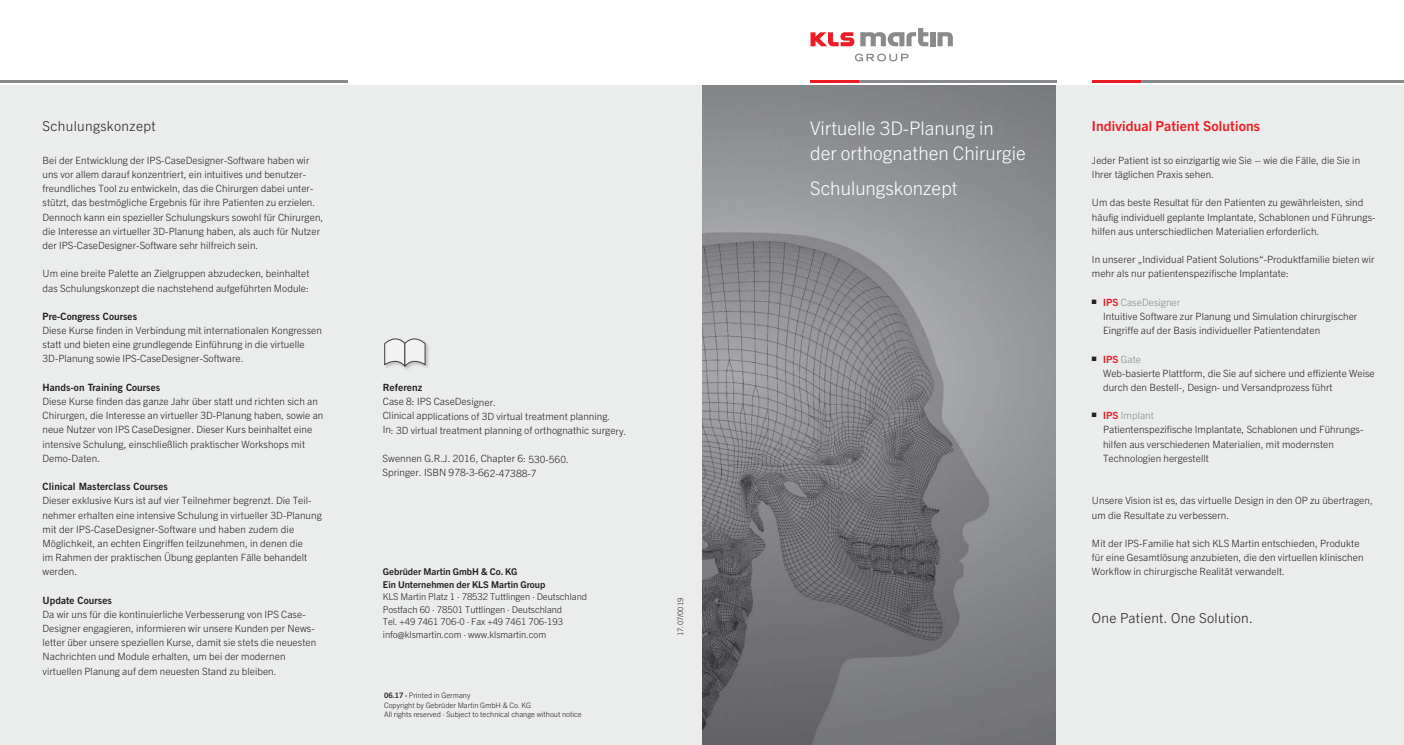
<style>
.page{position:relative;width:1404px;height:745px;background:#fff}
.page>*{position:absolute;margin:0;border:0;box-sizing:border-box;transform-origin:0 0}
.t1{font:300 18.75px/25px "Trade Gothic Next LT Pro";color:#fff}
.t2{font:300 13.75px "Trade Gothic Next LT Pro";letter-spacing:.02em;color:#231f20}
.t3{font:700 13.75px "Trade Gothic Next LT Pro";letter-spacing:.01em;color:#ed1c24}
.t4{font:300 10px/14.1px "Trade Gothic Next LT Pro";letter-spacing:.005em;color:#231f20}
.t5{font:10px "Trade Gothic Bold Two";letter-spacing:.005em;color:#231f20}
.t6{font:700 10px "Trade Gothic Next LT Pro";color:#231f20}
.t7{font:300 9.38px/12.5px "Trade Gothic Next LT Pro";letter-spacing:-.005em;color:#231f20}
.t8{font:700 9.38px/12.5px "Trade Gothic Next LT Pro";color:#231f20}
.t9{font:300 7.5px/9.4px "Trade Gothic Next LT Pro";color:#231f20}
.s1{font-weight:700;color:#ed1c24}
.s2{color:#888a8c}
.s3{font-weight:700}
</style>
<div class="page">
<img style="left:702px;top:85px;width:354px;height:659px">
<div style="left:0;top:85px;width:702px;height:659px;background:#ebecec"></div>
<hr style="left:0;top:80px;width:347px;height:3px;background:#888a8c">
<div style="left:1056px;top:85px;width:347px;height:659px;background:#ebecec"></div>
<hr style="left:1091px;top:80px;width:50px;height:3px;background:#ed1c24">
<hr style="left:1141px;top:80px;width:262px;height:3px;background:#888a8c">
<svg style="left:854px;top:54px;width:54px;height:7px"></svg>
<div style="left:930px;top:32px;width:5px;height:14px;background:#888a8c"></div>
<svg style="left:937px;top:32px;width:15px;height:14px"></svg>
<svg style="left:860px;top:28px;width:68px;height:18px"></svg>
<svg style="left:810px;top:32px;width:44px;height:14px"></svg>
<hr style="left:810px;top:80px;width:49px;height:3px;background:#ed1c24">
<hr style="left:859px;top:80px;width:197px;height:3px;background:#888a8c">
<img style="left:385px;top:342px;width:43px;height:28px">
<svg style="left:384px;top:338px;width:41px;height:28px"></svg>
<h2 class="t2" style="left:43px;top:121px;width:115px">Schulungskonzept</h2>
<h2 class="t3" style="left:1091px;top:121px;width:170px">Individual Patient Solutions</h2>
<p class="t4" style="left:1091px;top:154px;width:270px">Jeder Patient ist so einzigartig wie Sie – wie die Fälle, die Sie in<br>Ihrer täglichen Praxis sehen.</p>
<p class="t4" style="left:1091px;top:196px;width:285px">Um das beste Resultat für den Patienten zu gewährleisten, sind häufig individuell geplante Implantate, Schablonen und Führungs&shy;hilfen aus unterschiedlichen Materialien erforderlich.</p>
<p class="t4" style="left:1091px;top:253px;width:284px">In unserer „Individual Patient Solutions“-Produktfamilie bieten wir mehr als nur patientenspezifische Implantate:</p>
<p class="t4" style="left:1102px;top:296px;width:256px;text-indent:-11px">■ <span class="s1">IPS</span> <span class="s2">CaseDesigner<br></span>Intuitive Software zur Planung und Simulation chirurgischer<br>Eingriffe auf der Basis individueller Patientendaten</p>
<p class="t4" style="left:1102px;top:352px;width:273px;text-indent:-11px">■ <span class="s1">IPS</span> <span class="s2">Gate<br></span>Web-basierte Plattform, die Sie auf sichere und effiziente Weise durch den Bestell-, Design- und Versandprozess führt</p>
<p class="t4" style="left:1102px;top:409px;width:262px;text-indent:-11px">■ <span class="s1">IPS</span> <span class="s2">Implant<br></span>Patientenspezifische Implantate, Schablonen und Führungs&shy;hilfen aus verschiedenen Materialien, mit modernsten Technologien hergestellt</p>
<p class="t4" style="left:1091px;top:494px;width:282px">Unsere Vision ist es, das virtuelle Design in den OP zu übertragen, um die Resultate zu verbessern.</p>
<p class="t4" style="left:1091px;top:537px;width:273px">Mit der IPS-Familie hat sich KLS Martin entschieden, Produkte für eine Gesamtlösung anzubieten, die den virtuellen klinischen<br>Workflow in chirurgische Realität verwandelt.</p>
<h2 class="t2" style="left:1091px;top:613px;width:162px">One Patient. One Solution.</h2>
<h1 class="t1" style="left:810px;top:117px;width:217px">Virtuelle 3D-Planung in<br>der orthognathen Chirurgie</h1>
<h1 class="t1" style="left:810px;top:177px;width:149px">Schulungskonzept</h1>
<p class="t4" style="left:43px;top:154px;width:282px">Bei der Entwicklung der IPS-CaseDesigner-Software haben wir uns vor allem darauf konzentriert, ein intuitives und benutzer&shy;freundliches Tool zu entwickeln, das die Chirurgen dabei unter&shy;stützt, das bestmögliche Ergebnis für ihre Patienten zu erzielen.<br>Dennoch kann ein spezieller Schulungskurs sowohl für Chirurgen, die Interesse an virtueller 3D-Planung haben, als auch für Nutzer der IPS-CaseDesigner-Software sehr hilfreich sein.</p>
<p class="t4" style="left:43px;top:267px;width:268px">Um eine breite Palette an Zielgruppen abzudecken, beinhaltet das Schulungskonzept die nachstehend aufgeführten Module:</p>
<p class="t5" style="left:43px;top:312px;width:96px">Pre-Congress Courses</p>
<p class="t4" style="left:43px;top:324px;width:281px">Diese Kurse finden in Verbindung mit internationalen Kongressen statt und bieten eine grundlegende Einführung in die virtuelle<br>3D-Planung sowie IPS-CaseDesigner-Software.</p>
<p class="t5" style="left:43px;top:383px;width:119px">Hands-on Training Courses</p>
<p class="t4" style="left:43px;top:395px;width:282px">Diese Kurse finden das ganze Jahr über statt und richten sich an Chirurgen, die Interesse an virtueller 3D-Planung haben, sowie an neue Nutzer von IPS CaseDesigner. Dieser Kurs beinhaltet eine intensive Schulung, einschließlich praktischer Workshops mit Demo-Daten.</p>
<p class="t5" style="left:43px;top:482px;width:127px">Clinical Masterclass Courses</p>
<p class="t4" style="left:43px;top:494px;width:281px">Dieser exklusive Kurs ist auf vier Teilnehmer begrenzt. Die Teil&shy;nehmer erhalten eine intensive Schulung in virtueller 3D-Planung mit der IPS-CaseDesigner-Software und haben zudem die Möglichkeit, an echten Eingriffen teilzunehmen, in denen die<br>im Rahmen der praktischen Übung geplanten Fälle behandelt werden.</p>
<p class="t5" style="left:43px;top:596px;width:71px">Update Courses</p>
<p class="t4" style="left:43px;top:607px;width:275px">Da wir uns für die kontinuierliche Verbesserung von IPS Case-Designer engagieren, informieren wir unsere Kunden per News&shy;letter über unsere speziellen Kurse, damit sie stets die neuesten Nachrichten und Module erhalten, um bei der modernen virtuellen Planung auf dem neuesten Stand zu bleiben.</p>
<p class="t6" style="left:383px;top:383px;width:41px">Referenz</p>
<p class="t4" style="left:382px;top:395px;width:245px">Case 8: IPS CaseDesigner.<br>Clinical applications of 3D virtual treatment planning.<br>In: 3D virtual treatment planning of orthognathic surgery.</p>
<p class="t4" style="left:382px;top:452px;width:188px">Swennen G.R.J. 2016, Chapter 6: 530-560.<br>Springer. ISBN 978-3-662-47388-7</p>
<p class="t8" style="left:383px;top:566px;width:164px">Gebrüder Martin GmbH &amp; Co. KG<br>Ein Unternehmen der KLS Martin Group</p>
<p class="t7" style="left:383px;top:591px;width:206px">KLS Martin Platz 1 · 78532 Tuttlingen · Deutschland Postfach 60 · 78501 Tuttlingen · Deutschland<br>Tel. +49 7461 706-0 · Fax +49 7461 706-193 info@klsmartin.com · www.klsmartin.com</p>
<p class="t9" style="left:676px;top:635px;width:40px;rotate:-90deg">17.07/0019</p>
<p class="t9" style="left:384px;top:691px;width:199px"><span class="s3">06.17 ·</span> Printed in Germany<br>Copyright by Gebrüder Martin GmbH &amp; Co. KG<br>All rights reserved · Subject to technical change without notice</p>
</div>
